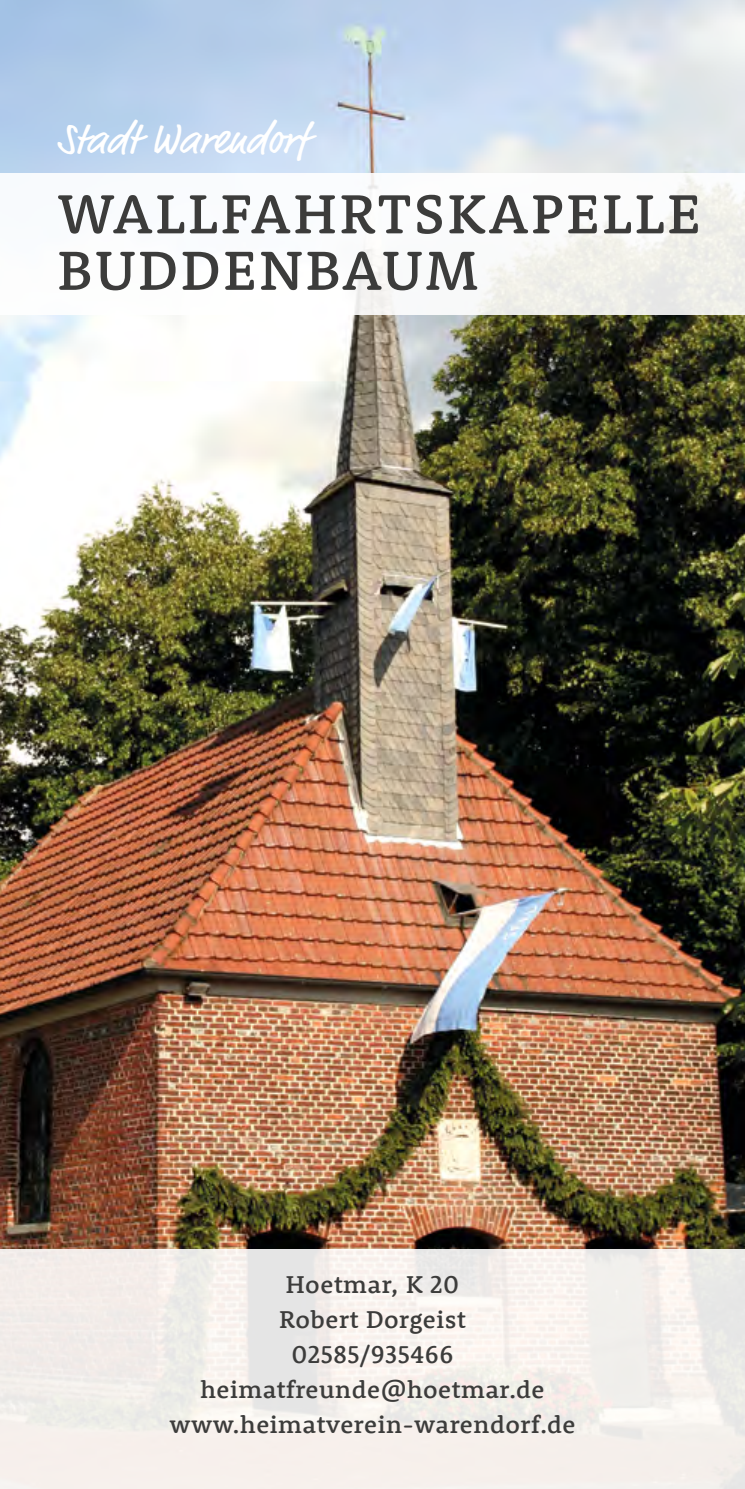
<style>
.page{position:relative;width:745px;height:1489px;background:#fff}
.page>*{position:absolute;margin:0;border:0;box-sizing:border-box;transform-origin:0 0}
.t1{font:500 56.5px/56.5px "Rooney";letter-spacing:.05em;color:#3c3c3b}
.t2{font:43px "Market Pro";color:#fff}
.t3{font:500 25px/35px "Rooney";letter-spacing:.02em;color:#3c3c3b;text-align:center}
</style>
<div class="page">
<img style="left:0;top:0;width:744px;height:1248px">
<div style="left:0;top:1248px;width:744px;height:240px;background:linear-gradient(to bottom,#f1eeeb,#f5f0ec)"></div>
<div style="left:0;top:173px;width:744px;height:142px;background:linear-gradient(to right,#feffff,#f3f3ef)"></div>
<h2 class="t2" style="left:57px;top:110px;width:252px">Stadt Warendorf</h2>
<h1 class="t1" style="left:58px;top:184px;width:644px">WALLFAHRTSKAPELLE<br>BUDDENBAUM</h1>
<p class="t3" style="left:169px;top:1266px;width:407px">Hoetmar, K 20<br>Robert Dorgeist<br>02585/935466 heimatfreunde@hoetmar.de www.heimatverein-warendorf.de</p>
</div>
